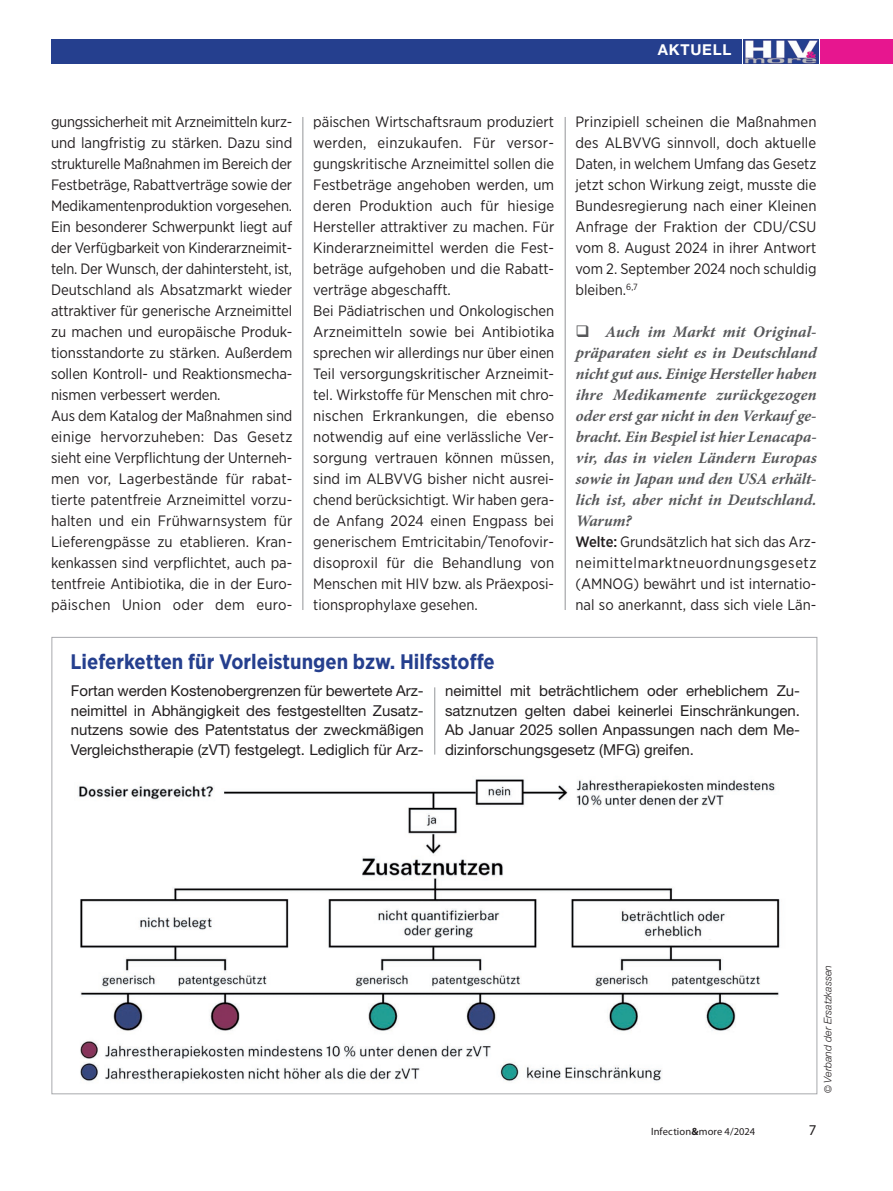
<style>
.page{position:relative;width:893px;height:1191px;background:#fff}
.page>*{position:absolute;margin:0;border:0;box-sizing:border-box;transform-origin:0 0}
.Überschrift_2{font:700 21px "Gotham Narrow";color:#253f8e}
.t1{font:italic 700 16.05px/21px "Minion Pro";color:#57585a;text-align:justify}
.Fliesstext{font:15px/21px "Gotham Narrow";color:#231f20;text-align:justify}
.Tabelle_grau{font:15px/19.5px "Helvetica Neue";color:#231f20;text-align:justify}
.Rubriken{font:700 15px "Helvetica Neue";letter-spacing:.05em;color:#fff}
.t2{font:15px "Myriad Pro";color:#231f20}
.Autor{font:italic 300 10.5px "Helvetica Neue";letter-spacing:-.005em;color:#231f20}
.t3{font:10.5px "Myriad Pro";letter-spacing:.015em;color:#231f20}
.s1{font-weight:500}
.s2{font-style:normal;font-size:9.75px}
.s3{font-weight:700}
</style>
<div class="page">
<div style="left:51px;top:39px;width:690px;height:25px;background:#253f8e"></div>
<div style="left:821px;top:39px;width:72px;height:25px;background:#e7168f"></div>
<img style="left:744px;top:39px;width:74px;height:25px">
<img style="left:78px;top:779px;width:702px;height:304px">
<hr style="left:302px;top:117px;width:1px;height:493px;background:#939598">
<hr style="left:565px;top:117px;width:1px;height:493px;background:#939598">
<hr style="left:434px;top:687px;width:1px;height:67px;background:#939598">
<p class="Rubriken" style="left:658px;top:40px;width:75px">AKTUELL</p>
<p class="Fliesstext" style="left:51px;top:111px;width:243px">gungssicherheit mit Arzneimitteln kurz&shy;und langfristig zu stärken. Dazu sind strukturelle Maßnahmen im Bereich der Festbeträge, Rabattverträge sowie der Medikamentenproduktion vorgesehen.<br>Ein besonderer Schwerpunkt liegt auf der Verfügbarkeit von Kinderarzneimit&shy;teln. Der Wunsch, der dahintersteht, ist, Deutschland als Absatzmarkt wieder attraktiver für generische Arzneimittel zu machen und europäische Produk&shy;tionsstandorte zu stärken. Außerdem sollen Kontroll- und Reaktionsmecha&shy;nismen verbessert werden.</p>
<p class="Fliesstext" style="left:51px;top:405px;width:243px">Aus dem Katalog der Maßnahmen sind einige hervorzuheben: Das Gesetz sieht eine Verpflichtung der Unterneh&shy;men vor, Lagerbestände für rabat&shy;tierte patentfreie Arzneimittel vorzu&shy;halten und ein Frühwarnsystem für Lieferengpässe zu etablieren. Kran&shy;kenkassen sind verpflichtet, auch pa&shy;tentfreie Antibiotika, die in der Euro&shy;päischen Union oder dem euro-</p>
<p class="Fliesstext" style="left:313px;top:111px;width:243px">päischen Wirtschaftsraum produziert werden, einzukaufen. Für versor&shy;gungskritische Arzneimittel sollen die Festbeträge angehoben werden, um deren Produktion auch für hiesige Hersteller attraktiver zu machen. Für Kinderarzneimittel werden die Fest&shy;beträge aufgehoben und die Rabatt&shy;verträge abgeschafft.</p>
<p class="Fliesstext" style="left:313px;top:300px;width:243px">Bei Pädiatrischen und Onkologischen Arzneimitteln sowie bei Antibiotika sprechen wir allerdings nur über einen Teil versorgungskritischer Arzneimit&shy;tel. Wirkstoffe für Menschen mit chro&shy;nischen Erkrankungen, die ebenso notwendig auf eine verlässliche Ver&shy;sorgung vertrauen können müssen, sind im ALBVVG bisher nicht ausrei&shy;chend berücksichtigt. Wir haben gera&shy;de Anfang 2024 einen Engpass bei generischem Emtricitabin/Tenofovir&shy;disoproxil für die Behandlung von Menschen mit HIV bzw. als Präexposi&shy;tionsprophylaxe gesehen.</p>
<p class="Überschrift_2" style="left:71px;top:648px;width:426px">Lieferketten für Vorleistungen bzw. Hilfsstoffe</p>
<p class="Fliesstext" style="left:575px;top:111px;width:243px">Prinzipiell scheinen die Maßnahmen des ALBVVG sinnvoll, doch aktuelle Daten, in welchem Umfang das Gesetz jetzt schon Wirkung zeigt, musste die Bundesregierung nach einer Kleinen Anfrage der Fraktion der CDU/CSU vom 8. August 2024 in ihrer Antwort vom 2. September 2024 noch schuldig bleiben.<sup>6,7</sup></p>
<p class="t1" style="left:575px;top:321px;width:244px;text-indent:30px">Auch im Markt mit Original&shy;präparaten sieht es in Deutschland nicht gut aus. Einige Hersteller haben ihre Medikamente zurückgezogen oder erst gar nicht in den Verkauf ge&shy;bracht. Ein Bespiel ist hier Lenacapa&shy;vir, das in vielen Ländern Europas sowie in Japan und den USA erhält&shy;lich ist, aber nicht in Deutschland.<br>Warum?</p>
<p class="Fliesstext" style="left:575px;top:531px;width:243px"><span class="s1">Welte:</span> Grundsätzlich hat sich das Arz&shy;neimittelmarktneuordnungsgesetz (AMNOG) bewährt und ist internatio&shy;nal so anerkannt, dass sich viele Län-</p>
<p class="Tabelle_grau" style="left:71px;top:681px;width:354px">Fortan werden Kostenobergrenzen für bewertete Arz&shy;neimittel in Abhängigkeit des festgestellten Zusatz&shy;nutzens sowie des Patentstatus der zweckmäßigen Vergleichstherapie (zVT) festgelegt. Lediglich für Arz-</p>
<p class="Tabelle_grau" style="left:445px;top:681px;width:357px">neimittel mit beträchtlichem oder erheblichem Zu&shy;satznutzen gelten dabei keinerlei Einschränkungen.<br>Ab Januar 2025 sollen Anpassungen nach dem Me&shy;dizinforschungsgesetz (MFG) greifen.</p>
<p class="Autor" style="left:821px;top:1093px;width:130px;rotate:-90deg"><span class="s2">©</span> Verband der Ersatzkassen</p>
<p class="t3" style="left:651px;top:1125px;width:106px">Infection<span class="s3">&amp;</span>more 4/2024</p>
<p class="t2" style="left:809px;top:1120px;width:9px">7</p>
</div>
